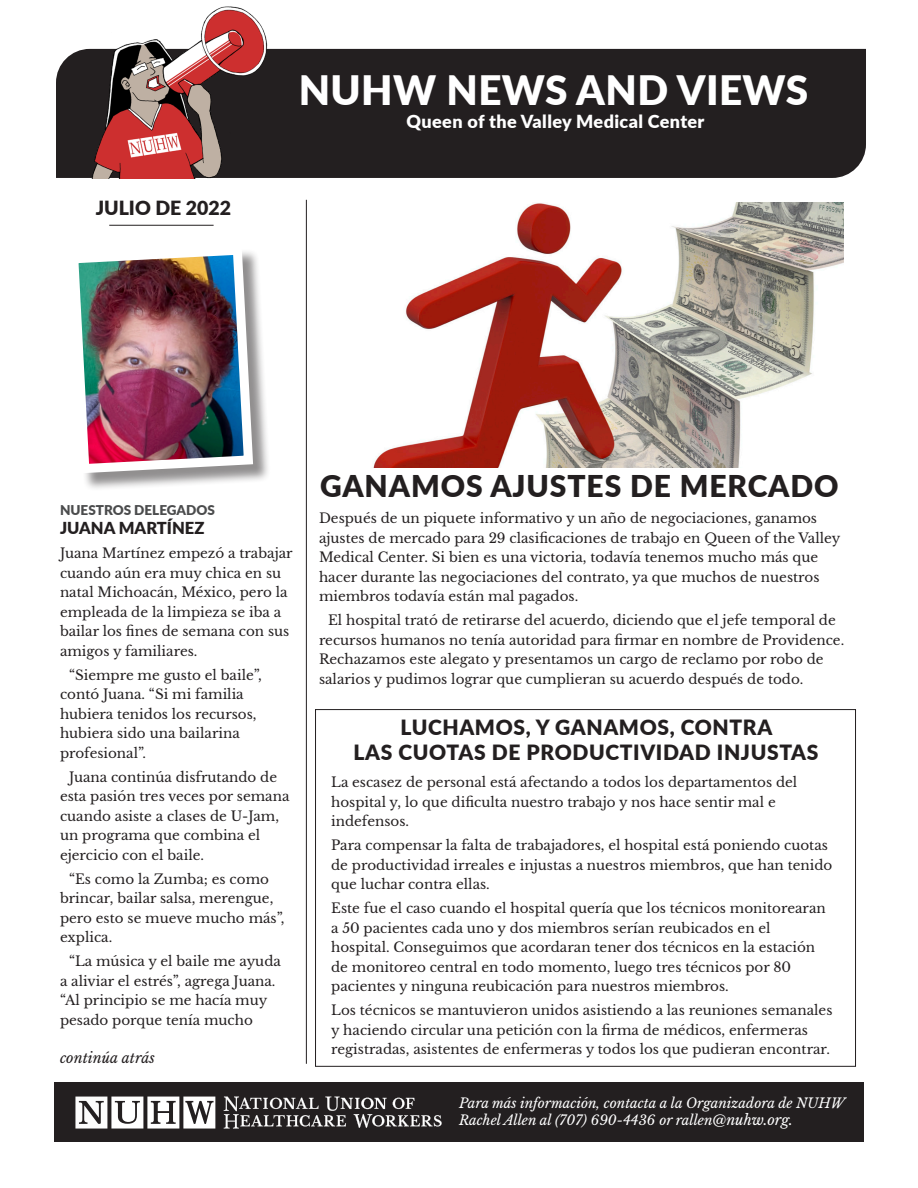
<style>
.page{position:relative;width:918px;height:1188px;background:#fff}
.page>*{position:absolute;margin:0;border:0;box-sizing:border-box;transform-origin:0 0}
.t1{font:900 40.5px "Lato";letter-spacing:.01em;color:#fff}
.t2{font:900 30px "Lato";letter-spacing:.03em;color:#231f20}
.t3{font:900 21px/25.2px "Lato";letter-spacing:.03em;color:#231f20;text-align:center}
.t4{font:900 19.5px "Lato";color:#231f20}
.t5{font:900 18px "Lato";letter-spacing:.02em;color:#fff}
.t6{font:900 16.5px "Lato";color:#231f20}
.t7{font:italic 14.25px "Libre Baskerville";color:#231f20}
.t8{font:13.5px/19.5px "Libre Baskerville";color:#231f20}
.t9{font:italic 13.5px/17.1px "Libre Baskerville";color:#fff}
.t10{font:900 13.5px "Lato";color:#4b4c4d}
.s1{font-size:14.25px}
</style>
<div class="page">
<div style="left:54px;top:1082px;width:810px;height:60px;background:#231f20"></div>
<div style="left:56px;top:49px;width:810px;height:129px;background:#231f20"></div>
<img style="left:81px;top:6px;width:192px;height:173px">
<hr style="left:109px;top:225px;width:105px;height:1px;background:#231f20">
<svg style="left:224px;top:1097px;width:218px;height:32px"></svg>
<svg style="left:75px;top:1097px;width:140px;height:32px"></svg>
<div style="left:72px;top:248px;width:200px;height:244px;background:#231f20;opacity:.5"></div>
<img style="left:72px;top:248px;width:186px;height:230px">
<img style="left:373px;top:203px;width:470px;height:265px">
<hr style="left:306px;top:200px;width:1px;height:864px;background:#231f20">
<p class="t4" style="left:96px;top:194px;width:137px">JULIO DE 2022</p>
<p class="t1" style="left:299px;top:60px;width:511px">NUHW NEWS AND VIEWS</p>
<p class="t5" style="left:407px;top:108px;width:299px">Queen of the Valley Medical Center</p>
<p class="t10" style="left:60px;top:500px;width:156px">NUESTROS DELEGADOS</p>
<p class="t6" style="left:60px;top:516px;width:146px">JUANA MARTÍNEZ</p>
<p class="t8" style="left:60px;top:544px;width:234px">Juana Martínez empezó a trabajar cuando aún era muy chica en su natal Michoacán, México, pero la empleada de la limpieza se iba a bailar los fines de semana con sus amigos y familiares.</p>
<p class="t8" style="left:60px;top:665px;width:203px;text-indent:9px">“Siempre me gusto el baile”, contó Juana. “Si mi familia hubiera tenidos los recursos, hubiera sido una bailarina profesional”.</p>
<p class="t8" style="left:60px;top:767px;width:231px;text-indent:9px">Juana continúa disfrutando de esta pasión tres veces por semana cuando asiste a clases de U-Jam, un programa que combina el ejercicio con el baile.</p>
<p class="t8" style="left:60px;top:869px;width:226px;text-indent:9px">“Es como la Zumba; es como brincar, bailar salsa, merengue, pero esto se mueve mucho más”, explica.</p>
<p class="t8" style="left:60px;top:952px;width:222px;text-indent:9px">“La música y el baile me ayuda a aliviar el estrés”, agrega Juana. “Al principio se me hacía muy pesado porque tenía mucho</p>
<p class="t7" style="left:60px;top:1049px;width:96px">continúa atrás</p>
<p class="t2" style="left:320px;top:463px;width:520px">GANAMOS AJUSTES DE MERCADO</p>
<p class="t8" style="left:319px;top:509px;width:523px">Después de un piquete informativo y un año de negociaciones, ganamos ajustes de mercado para 29 clasificaciones de trabajo en Queen of the Valley Medical Center. Si bien es una victoria, todavía tenemos mucho más que hacer durante las negociaciones del contrato, ya que muchos de nuestros miembros todavía están mal pagados.</p>
<p class="t8" style="left:319px;top:611px;width:527px;text-indent:9px">El hospital trató de retirarse del acuerdo, diciendo que el jefe temporal de recursos humanos no tenía autoridad para firmar en nombre de Providence.<br>Rechazamos este alegato y presentamos un cargo de reclamo por robo de salarios y pudimos lograr que cumplieran su acuerdo después de todo.</p>
<p class="t3" style="left:354px;top:714px;width:466px">LUCHAMOS, Y GANAMOS, CONTRA<br>LAS CUOTAS DE PRODUCTIVIDAD INJUSTAS</p>
<p class="t8" style="left:331px;top:773px;width:468px">La escasez de personal está afectando a todos los departamentos del hospital y, lo que dificulta nuestro trabajo y nos hace sentir mal e indefensos.</p>
<p class="t8" style="left:331px;top:836px;width:503px">Para compensar la falta de trabajadores, el hospital está poniendo cuotas de productividad irreales e injustas a nuestros miembros, que han tenido que luchar contra ellas.</p>
<p class="t8" style="left:331px;top:899px;width:496px">Este fue el caso cuando el hospital quería que los técnicos monitorearan a 50 pacientes cada uno y dos miembros serían reubicados en el hospital. Conseguimos que acordaran tener dos técnicos en la estación de monitoreo central en todo momento, luego tres técnicos por 80 pacientes y ninguna reubicación para nuestros miembros.</p>
<p class="t8" style="left:331px;top:1001px;width:503px">Los técnicos se mantuvieron unidos asistiendo a las reuniones semanales y haciendo circular una petición con la firma de médicos, enfermeras registradas, asistentes de enfermeras y todos los que pudieran encontrar.</p>
<p class="t9" style="left:459px;top:1095px;width:388px">Para más información, contacta a la Organizadora de NUHW<br>Rachel Allen al (707) 690-4436 or rallen@<span class="s1">nuhw.org.</span></p>
</div>
